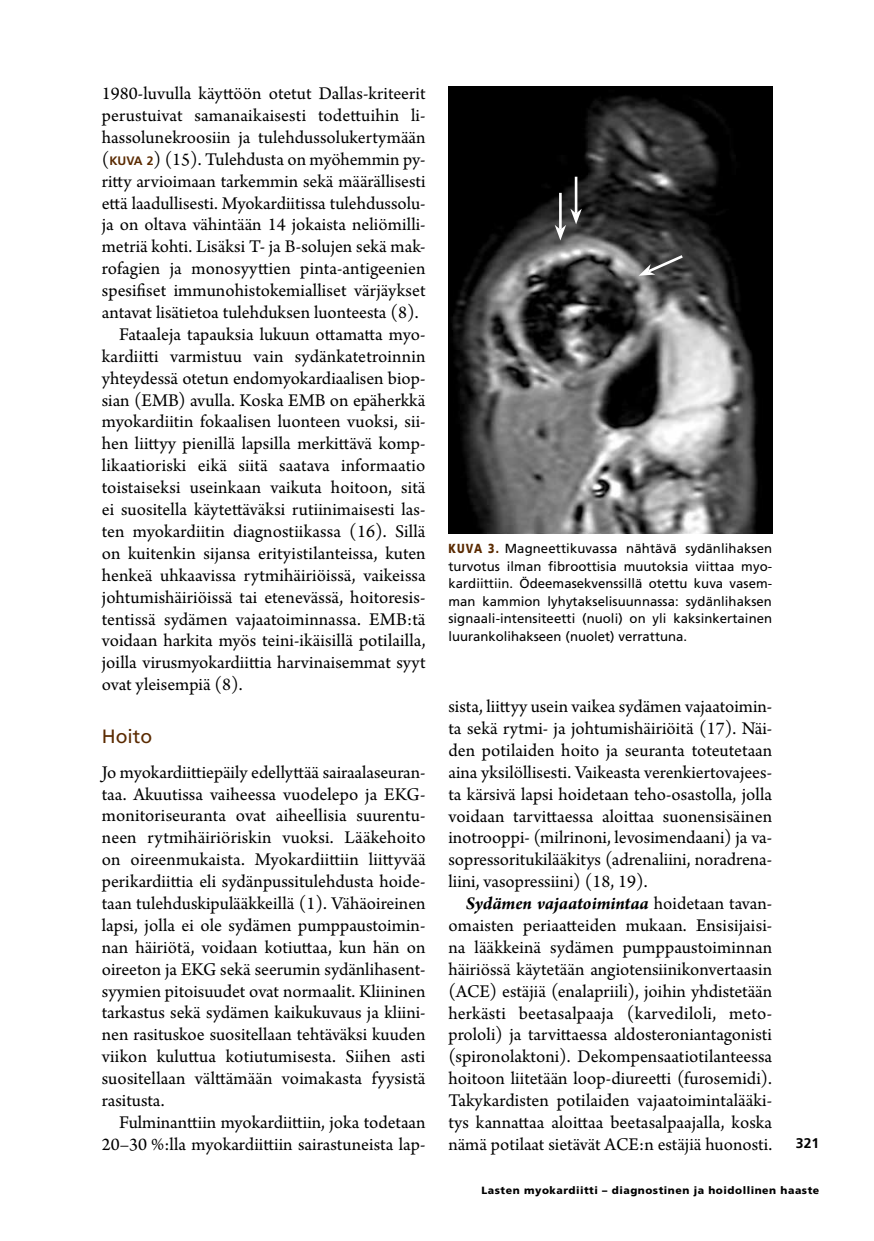
<style>
.page{position:relative;width:874px;height:1241px;background:#fff}
.page>*{position:absolute;margin:0;border:0;box-sizing:border-box;transform-origin:0 0}
.t1{font:19.25px "Frutiger LT Std";color:#5a2a00}
.t2{font:18.9px/21.9px "Arno Pro";color:#000;text-align:justify}
.t3{font:700 14px "Frutiger LT Std";color:#000}
.t4{font:13.12px/17.5px "Frutiger LT Std";color:#000;text-align:justify}
.t5{font:900 10.5px "Frutiger LT Std";letter-spacing:.05em;color:#000}
.s1{font-family:"Frutiger LT Std";font-weight:700;font-size:12.25px;color:#5a2a00}
.s2{font-weight:900;color:#5a2a00}
.s3{font-weight:700;font-style:italic}
</style>
<div class="page">
<img style="left:448px;top:87px;width:323px;height:446px">
<hr style="left:559px;top:193px;width:2px;height:37px;background:#fff">
<hr style="left:574px;top:177px;width:3px;height:36px;background:#fff">
<svg style="left:554px;top:209px;width:27px;height:31px"></svg>
<svg style="left:638px;top:253px;width:47px;height:23px"></svg>
<p class="t2" style="left:102px;top:83px;width:325px">1980-luvulla käyttöön otetut Dallas-kriteerit</p>
<p class="t2" style="left:102px;top:105px;width:325px">perustuivat samanaikaisesti todettuihin li-</p>
<p class="t2" style="left:102px;top:127px;width:325px">hassolunekroosiin ja tulehdussolukertymään</p>
<p class="t2" style="left:102px;top:149px;width:325px">(<span class="s1">KUVA 2</span>) (15). Tulehdusta on myöhemmin py-</p>
<p class="t2" style="left:102px;top:171px;width:325px">ritty arvioimaan tarkemmin sekä määrällisesti</p>
<p class="t2" style="left:102px;top:193px;width:325px">että laadullisesti. Myokardiitissa tulehdussolu-</p>
<p class="t2" style="left:102px;top:215px;width:325px">ja on oltava vähintään 14 jokaista neliömilli-</p>
<p class="t2" style="left:102px;top:237px;width:325px">metriä kohti. Lisäksi T- ja B-solujen sekä mak-</p>
<p class="t2" style="left:102px;top:258px;width:325px">rofagien ja monosyyttien pinta-antigeenien</p>
<p class="t2" style="left:102px;top:280px;width:325px">spesifiset immunohistokemialliset värjäykset</p>
<p class="t2" style="left:102px;top:302px;width:318px">antavat lisätietoa tulehduksen luonteesta (8).</p>
<p class="t2" style="left:119px;top:324px;width:308px">Fataaleja tapauksia lukuun ottamatta myo-</p>
<p class="t2" style="left:102px;top:346px;width:325px">kardiitti varmistuu vain sydänkatetroinnin</p>
<p class="t2" style="left:102px;top:368px;width:325px">yhteydessä otetun endomyokardiaalisen biop-</p>
<p class="t2" style="left:102px;top:390px;width:325px">sian (EMB) avulla. Koska EMB on epäherkkä</p>
<p class="t2" style="left:102px;top:412px;width:325px">myokardiitin fokaalisen luonteen vuoksi, sii-</p>
<p class="t2" style="left:102px;top:433px;width:325px">hen liittyy pienillä lapsilla merkittävä komp-</p>
<p class="t2" style="left:102px;top:455px;width:325px">likaatioriski eikä siitä saatava informaatio</p>
<p class="t2" style="left:102px;top:477px;width:325px">toistaiseksi useinkaan vaikuta hoitoon, sitä</p>
<p class="t2" style="left:102px;top:499px;width:325px">ei suositella käytettäväksi rutiinimaisesti las-</p>
<p class="t2" style="left:102px;top:521px;width:325px">ten myokardiitin diagnostiikassa (16). Sillä</p>
<p class="t2" style="left:102px;top:543px;width:325px">on kuitenkin sijansa erityistilanteissa, kuten</p>
<p class="t2" style="left:102px;top:565px;width:325px">henkeä uhkaavissa rytmihäiriöissä, vaikeissa</p>
<p class="t2" style="left:102px;top:587px;width:325px">johtumishäiriöissä tai etenevässä, hoitoresis-</p>
<p class="t2" style="left:102px;top:608px;width:325px">tentissä sydämen vajaatoiminnassa. EMB:tä</p>
<p class="t2" style="left:102px;top:630px;width:325px">voidaan harkita myös teini-ikäisillä potilailla,</p>
<p class="t2" style="left:102px;top:652px;width:325px">joilla virusmyokardiittia harvinaisemmat syyt</p>
<p class="t2" style="left:102px;top:674px;width:142px">ovat yleisempiä (8).</p>
<p class="t1" style="left:102px;top:724px;width:52px">Hoito</p>
<p class="t2" style="left:102px;top:762px;width:325px">Jo myokardiittiepäily edellyttää sairaalaseuran&shy;taa. Akuutissa vaiheessa vuodelepo ja EKG&shy;monitoriseuranta ovat aiheellisia suurentu&shy;neen rytmihäiriöriskin vuoksi. Lääkehoito on oireenmukaista. Myokardiittiin liittyvää perikardiittia eli sydänpussitulehdusta hoide&shy;taan tulehduskipulääkkeillä (1). Vähäoireinen lapsi, jolla ei ole sydämen pumppaustoimin&shy;nan häiriötä, voidaan kotiuttaa, kun hän on oireeton ja EKG sekä seerumin sydänlihasent&shy;syymien pitoisuudet ovat normaalit. Kliininen tarkastus sekä sydämen kaikukuvaus ja kliini&shy;nen rasituskoe suositellaan tehtäväksi kuuden viikon kuluttua kotiutumisesta. Siihen asti suositellaan välttämään voimakasta fyysistä rasitusta.</p>
<p class="t2" style="left:102px;top:1112px;width:325px;text-align:right">Fulminanttiin myokardiittiin, joka todetaan<br>20–30 %:lla myokardiittiin sairastuneista lap-</p>
<p class="t4" style="left:448px;top:540px;width:325px"><span class="s2">KUVA 3.</span> Magneettikuvassa nähtävä sydänlihaksen turvotus ilman fibroottisia muutoksia viittaa myo&shy;kardiittiin. Ödeemasekvenssillä otettu kuva vasem&shy;man kammion lyhytakselisuunnassa: sydänlihaksen signaali-intensiteetti (nuoli) on yli kaksinkertainen luurankolihakseen (nuolet) verrattuna.</p>
<p class="t2" style="left:448px;top:696px;width:325px">sista, liittyy usein vaikea sydämen vajaatoimin&shy;ta sekä rytmi- ja johtumishäiriöitä (17). Näi&shy;den potilaiden hoito ja seuranta toteutetaan aina yksilöllisesti. Vaikeasta verenkiertovajees&shy;ta kärsivä lapsi hoidetaan teho-osastolla, jolla voidaan tarvittaessa aloittaa suonensisäinen inotrooppi- (milrinoni, levosimendaani) ja va&shy;sopressoritukilääkitys (adrenaliini, noradrena&shy;liini, vasopressiini) (18, 19).</p>
<p class="t2" style="left:448px;top:893px;width:325px;text-indent:17px"><span class="s3">Sydämen vajaatoimintaa</span> hoidetaan tavan&shy;omaisten periaatteiden mukaan. Ensisijaisi&shy;na lääkkeinä sydämen pumppaustoiminnan häiriössä käytetään angiotensiinikonvertaasin (ACE) estäjiä (enalapriili), joihin yhdistetään herkästi beetasalpaaja (karvediloli, meto&shy;prololi) ja tarvittaessa aldosteroniantagonisti (spironolaktoni). Dekompensaatiotilanteessa hoitoon liitetään loop-diureetti (furosemidi).<br>Takykardisten potilaiden vajaatoimintalääki&shy;tys kannattaa aloittaa beetasalpaajalla, koska nämä potilaat sietävät ACE:n estäjiä huonosti.</p>
<p class="t3" style="left:795px;top:1134px;width:25px">321</p>
<p class="t5" style="left:481px;top:1183px;width:339px">Lasten myokardiitti – diagnostinen ja hoidollinen haaste</p>
</div>
